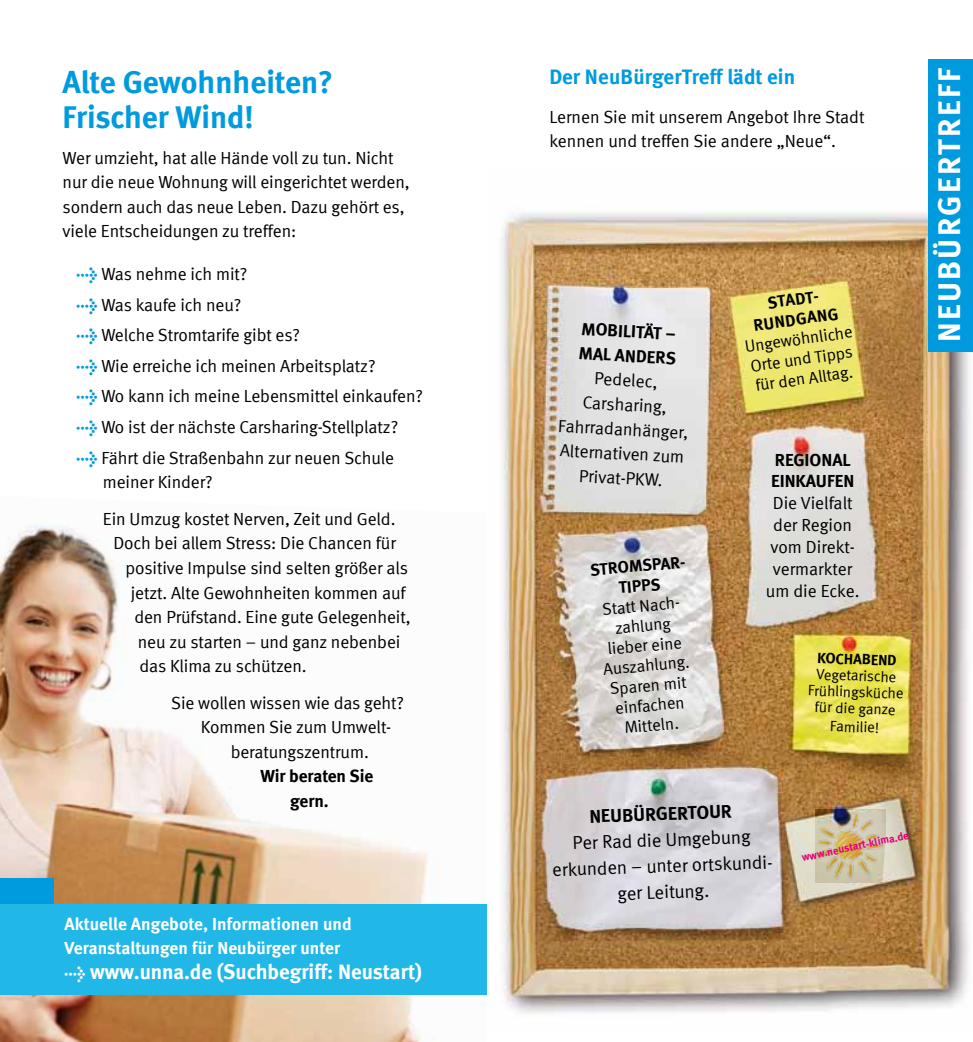
<style>
.page{position:relative;width:973px;height:1042px;background:#fff}
.page>*{position:absolute;margin:0;border:0;box-sizing:border-box;transform-origin:0 0}
.t1{font:700 31.5px/35px "Meta";color:#009bde}
.t2{font:700 31.5px "Meta";letter-spacing:.075em;color:#fff}
.t3{font:700 21px "Meta";color:#fff}
.t4{font:700 21px "Meta";letter-spacing:.01em;color:#009bde}
.t5{font:18.55px/26.1px "Meta Normal";color:#000;text-align:center}
.t6{font:700 18.55px "Meta";color:#000}
.t7{font:17.5px/24.5px "Meta Normal";letter-spacing:-.005em;color:#000}
.t8{font:700 17.5px/24.5px "Meta";letter-spacing:.005em;color:#fff}
.t9{font:700 17.5px/24.5px "Meta";letter-spacing:-.005em;color:#000}
.t10{font:16.62px/19.9px "Meta Normal";color:#000}
.t11{font:700 16.62px/19.9px "Meta";color:#000;text-align:center}
.t12{font:14.88px/16.3px "Meta Normal";color:#000;text-align:center}
.t13{font:700 14.88px "Meta";color:#000}
.t14{font:700 11.03px "Meta";color:#e2007a}
.s1{font-family:"Meta Bold Expert";color:#009bde}
.s2{font-family:"Meta Bold Expert";font-weight:400;font-size:17.5px}
</style>
<div class="page">
<img style="left:486px;top:211px;width:484px;height:803px">
<svg style="left:804px;top:799px;width:91px;height:94px;background:#c7b597"></svg>
<img style="left:815px;top:810px;width:70px;height:73px">
<img style="left:0;top:524px;width:428px;height:518px">
<div style="left:928px;top:60px;width:44px;height:292px;background:#009bde"></div>
<div style="left:0;top:878px;width:53px;height:28px;background:#009bde"></div>
<div style="left:0;top:904px;width:486px;height:91px;background:#21b8e8"></div>
<h1 class="t1" style="left:63px;top:64px;width:272px">Alte Gewohnheiten?<br>Frischer Wind!</h1>
<p class="t7" style="left:63px;top:145px;width:349px">Wer umzieht, hat alle Hände voll zu tun. Nicht nur die neue Wohnung will eingerichtet werden, sondern auch das neue Leben. Dazu gehört es, viele Entscheidungen zu treffen:</p>
<p class="t7" style="left:77px;top:258px;width:348px;line-height:30.6px"><span class="s1">l</span> Was nehme ich mit?<br><span class="s1">l</span> Was kaufe ich neu?<br><span class="s1">l</span> Welche Stromtarife gibt es?<br><span class="s1">l</span> Wie erreiche ich meinen Arbeitsplatz?<br><span class="s1">l</span> Wo kann ich meine Lebensmittel einkaufen? <span class="s1">l</span> Wo ist der nächste Carsharing-Stellplatz? <span class="s1">l</span> Fährt die Straßenbahn zur neuen Schule</p>
<p class="t7" style="left:103px;top:463px;width:294px;line-height:36.8px">meiner Kinder?<br>Ein Umzug kostet Nerven, Zeit und Geld.</p>
<p class="t7" style="left:113px;top:531px;width:284px">Doch bei allem Stress: Die Chancen für</p>
<p class="t7" style="left:126px;top:555px;width:284px">positive Impulse sind selten größer als</p>
<p class="t7" style="left:131px;top:580px;width:276px">jetzt. Alte Gewohnheiten kommen auf</p>
<p class="t7" style="left:134px;top:604px;width:278px">den Prüfstand. Eine gute Gelegenheit,</p>
<p class="t7" style="left:138px;top:629px;width:264px">neu zu starten – und ganz nebenbei</p>
<p class="t7" style="left:140px;top:653px;width:169px">das Klima zu schützen.</p>
<p class="t7" style="left:171px;top:690px;width:234px">Sie wollen wissen wie das geht?</p>
<p class="t7" style="left:201px;top:715px;width:192px">Kommen Sie zum Umwelt-</p>
<p class="t7" style="left:231px;top:739px;width:140px">beratungszentrum.</p>
<p class="t9" style="left:290px;top:764px;width:85px;text-indent:-30px">Wir beraten Sie gern.</p>
<p class="t8" style="left:64px;top:911px;width:288px">Aktuelle Angebote, Informationen und<br>Veranstaltungen für Neubürger unter</p>
<p class="t3" style="left:64px;top:958px;width:359px"><span class="s2">l</span> www.unna.de (Suchbegriff: Neustart)</p>
<p class="t4" style="left:549px;top:65px;width:247px">Der NeuBürgerTreff lädt ein</p>
<p class="t7" style="left:549px;top:104px;width:316px">Lernen Sie mit unserem Angebot Ihre Stadt kennen und treffen Sie andere „Neue“.</p>
<p class="t9" style="left:580px;top:316px;width:97px;rotate:3deg">Mobilität – mal anders</p>
<p class="t7" style="left:561px;top:364px;width:132px;text-align:center;rotate:3deg">Pedelec,<br>Carsharing,<br>Fahrradanhänger,<br>Alternativen zum<br>Privat-PKW.</p>
<p class="t11" style="left:589px;top:560px;width:100px;rotate:-5deg">Stromspar&shy;tipps</p>
<p class="t10" style="left:597px;top:599px;width:88px;text-align:center;rotate:-5deg">Statt Nach&shy;zahlung lieber eine<br>Auszahlung.<br>Sparen mit einfachen<br>Mitteln.</p>
<p class="t11" style="left:749px;top:295px;width:87px;rotate:-8deg">Stadt&shy;rundgang</p>
<p class="t10" style="left:743px;top:336px;width:110px;rotate:-8deg">Ungewöhnliche<br>Orte und Tipps für den Alltag.</p>
<p class="t9" style="left:770px;top:448px;width:85px;line-height:21.9px">Regional einkaufen</p>
<p class="t7" style="left:765px;top:492px;width:95px;line-height:21.9px;text-align:center">Die Vielfalt der Region vom Direkt&shy;vermarkter um die Ecke.</p>
<p class="t13" style="left:817px;top:649px;width:81px;rotate:2deg">Kochabend</p>
<p class="t12" style="left:808px;top:665px;width:97px;rotate:2deg">Vegetarische<br>Frühlingsküche für die ganze</p>
<p class="t12" style="left:830px;top:717px;width:51px;rotate:2deg">Familie!</p>
<h1 class="t2" style="left:930px;top:342px;width:273px;rotate:-90deg">neubürgertreff</h1>
<p class="t6" style="left:589px;top:805px;width:144px;rotate:-2deg">Neub ürgertour</p>
<p class="t5" style="left:551px;top:830px;width:226px;rotate:-2deg">Per Rad die Umgebung erkunden – unter ortskundi&shy;ger Leitung.</p>
<p class="t14" style="left:800px;top:851px;width:110px;rotate:-12deg">www.neustart-klima.de</p>
</div>
